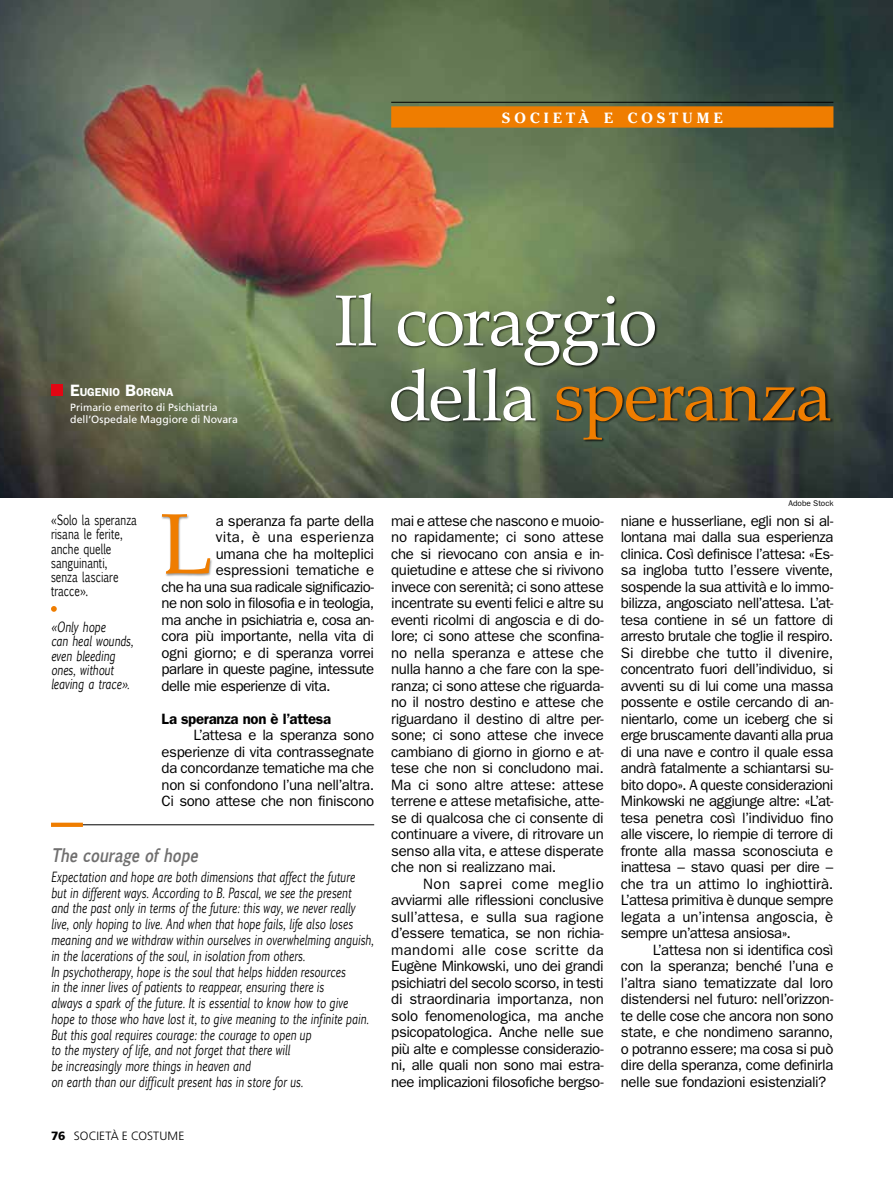
<style>
.page{position:relative;width:893px;height:1191px;background:#fff}
.page>*{position:absolute;margin:0;border:0;box-sizing:border-box;transform-origin:0 0}
.t1{font:85.5px "Book Antiqua";color:#ef7d00}
.t2{font:72px/75px "Book Antiqua";letter-spacing:-.02em;color:#fff}
.t3{font:italic 700 18px "Euphemia UCAS";color:#706f6f;scale:.8 1}
.t4{font:15px/16.5px "ITC Franklin Gothic Std";letter-spacing:-.025em;color:#000;text-align:justify}
.t5{font:600 15px "ITC Franklin Gothic Std";letter-spacing:-.02em;color:#000}
.t6{font:15px "ITC Franklin Gothic Std";letter-spacing:.02em;color:#000}
.t7{font:700 14.7px "Cheltenham Std";letter-spacing:.285em;color:#fff}
.t8{font:italic 13.5px/15.8px "Euphemia UCAS";letter-spacing:.01em;color:#000;scale:.75 1}
.t9{font:13.5px/14.2px "Euphemia UCAS";color:#000;scale:.75 1}
.t10{font:300 12px "Frutiger LT Std";letter-spacing:.01em;color:#000}
.t11{font:600 11.55px "ITC Franklin Gothic Std";letter-spacing:-.01em;color:#fff}
.t12{font:10.5px/11.2px "Frutiger LT Std";color:#fff}
.t13{font:8.25px "ITC Franklin Gothic Std";color:#000}
.s1{font-size:16.5px}
.s2{color:#ef7d00}
.s3{font-weight:900}
</style>
<div class="page">
<hr style="left:63px;top:824px;width:311px;height:1px;background:#000">
<div style="left:51px;top:822px;width:32px;height:5px;background:#ef7d00"></div>
<svg style="left:51px;top:606px;width:6px;height:6px"></svg>
<img style="left:0;top:0;width:893px;height:497px">
<div style="left:161px;top:514px;width:53px;height:63px;background:#000;opacity:.4"></div>
<div style="left:335px;top:293px;width:498px;height:149px;background:#000;opacity:.8"></div>
<div style="left:51px;top:384px;width:11px;height:12px;background:#e30613"></div>
<div style="left:391px;top:106px;width:442px;height:22px;background:#ef7d00"></div>
<hr style="left:391px;top:102px;width:442px;height:1px;background:#000">
<p class="t11" style="left:70px;top:385px;width:105px"><span class="s1">E</span>UGENIO <span class="s1">B</span>ORGNA</p>
<p class="t12" style="left:70px;top:402px;width:169px">Primario emerito di Psichiatria dell’Ospedale Maggiore di Novara</p>
<p class="t7" style="left:502px;top:109px;width:222px">SOCIETÀ E COSTUME</p>
<h2 class="t2" style="left:388px;top:283px;width:446px;text-indent:-54px">Il coraggio<br>della <span class="s2">speranza</span></h2>
<p class="t13" style="left:788px;top:498px;width:46px">Adobe Stock</p>
<p class="t9" style="left:51px;top:513px;width:116px">«Solo la speranza risana le ferite, anche quelle sanguinanti, senza lasciare tracce».</p>
<p class="t8" style="left:51px;top:620px;width:111px;line-height:14.2px">«Only hope<br>can heal wounds, even bleeding ones, without leaving a trace».</p>
<h1 class="t1" style="left:160px;top:491px;width:54px">L</h1>
<p class="t4" style="left:216px;top:512px;width:160px">a speranza fa parte della</p>
<p class="t6" style="left:216px;top:528px;width:160px">vita, è una esperienza</p>
<p class="t4" style="left:216px;top:545px;width:160px">umana che ha molteplici</p>
<p class="t4" style="left:216px;top:562px;width:160px">espressioni tematiche e</p>
<p class="t4" style="left:162px;top:578px;width:214px">che ha una sua radicale significazio-</p>
<p class="t4" style="left:162px;top:595px;width:214px">ne non solo in filosofia e in teologia,</p>
<p class="t4" style="left:162px;top:611px;width:214px">ma anche in psichiatria e, cosa an-</p>
<p class="t4" style="left:162px;top:628px;width:214px">cora più importante, nella vita di</p>
<p class="t4" style="left:162px;top:644px;width:214px">ogni giorno; e di speranza vorrei</p>
<p class="t4" style="left:162px;top:661px;width:214px">parlare in queste pagine, intessute</p>
<p class="t4" style="left:162px;top:677px;width:170px">delle mie esperienze di vita.</p>
<p class="t5" style="left:162px;top:709px;width:171px">La speranza non è l’attesa</p>
<p class="t4" style="left:162px;top:727px;width:214px;text-indent:32px">L’attesa e la speranza sono esperienze di vita contrassegnate da concordanze tematiche ma che non si confondono l’una nell’altra.<br>Ci sono attese che non finiscono</p>
<p class="t3" style="left:51px;top:841px;width:191px">Thecourageofhope</p>
<p class="t8" style="left:51px;top:869px;width:432px">Expectation and hope are both dimensions that affect the future but in different ways. According to B. Pascal, we see the present<br>and the past only in terms of the future: this way, we never really live, only hoping to live. And when that hope fails, life also loses meaning and we withdraw within ourselves in overwhelming anguish, in the lacerations of the soul, in isolation from others.<br>In psychotherapy, hope is the soul that helps hidden resources<br>in the inner lives of patients to reappear, ensuring there is<br>always a spark of the future. It is essential to know how to give hope to those who have lost it, to give meaning to the infinite pain.<br>But this goal requires courage: the courage to open up<br>to the mystery of life, and not forget that there will<br>be increasingly more things in heaven and<br>on earth than our difficult present has in store for us.</p>
<p class="t10" style="left:51px;top:1129px;width:135px"><span class="s3">76</span> SOCIETÀ E COSTUME</p>
<p class="t4" style="left:391px;top:512px;width:214px">mai e attese che nascono e muoio&shy;no rapidamente; ci sono attese che si rievocano con ansia e in&shy;quietudine e attese che si rivivono invece con serenità; ci sono attese incentrate su eventi felici e altre su eventi ricolmi di angoscia e di do&shy;lore; ci sono attese che sconfina&shy;no nella speranza e attese che nulla hanno a che fare con la spe&shy;ranza; ci sono attese che riguarda&shy;no il nostro destino e attese che riguardano il destino di altre per&shy;sone; ci sono attese che invece cambiano di giorno in giorno e at&shy;tese che non si concludono mai.<br>Ma ci sono altre attese: attese terrene e attese metafisiche, atte&shy;se di qualcosa che ci consente di continuare a vivere, di ritrovare un senso alla vita, e attese disperate che non si realizzano mai.</p>
<p class="t4" style="left:391px;top:875px;width:214px;text-indent:32px">Non saprei come meglio avviarmi alle riflessioni conclusive sull’attesa, e sulla sua ragione d’essere tematica, se non richia&shy;mandomi alle cose scritte da Eugène Minkowski, uno dei grandi psichiatri del secolo scorso, in testi di straordinaria importanza, non solo fenomenologica, ma anche psicopatologica. Anche nelle sue più alte e complesse considerazio&shy;ni, alle quali non sono mai estra&shy;nee implicazioni filosofiche bergso-</p>
<p class="t4" style="left:621px;top:512px;width:214px">niane e husserliane, egli non si al&shy;lontana mai dalla sua esperienza clinica. Così definisce l’attesa: «Es&shy;sa ingloba tutto l’essere vivente, sospende la sua attività e lo immo&shy;bilizza, angosciato nell’attesa. L’at&shy;tesa contiene in sé un fattore di arresto brutale che toglie il respiro.<br>Si direbbe che tutto il divenire, concentrato fuori dell’individuo, si avventi su di lui come una massa possente e ostile cercando di an&shy;nientarlo, come un iceberg che si erge bruscamente davanti alla prua di una nave e contro il quale essa andrà fatalmente a schiantarsi su&shy;bito dopo». A queste considerazioni Minkowski ne aggiunge altre: «L’at&shy;tesa penetra così l’individuo fino alle viscere, lo riempie di terrore di fronte alla massa sconosciuta e inattesa – stavo quasi per dire – che tra un attimo lo inghiottirà.<br>L’attesa primitiva è dunque sempre legata a un’intensa angoscia, è sempre un’attesa ansiosa».</p>
<p class="t4" style="left:621px;top:941px;width:214px;text-indent:32px">L’attesa non si identifica così con la speranza; benché l’una e l’altra siano tematizzate dal loro distendersi nel futuro: nell’orizzon&shy;te delle cose che ancora non sono state, e che nondimeno saranno, o potranno essere; ma cosa si può dire della speranza, come definirla nelle sue fondazioni esistenziali?</p>
</div>
